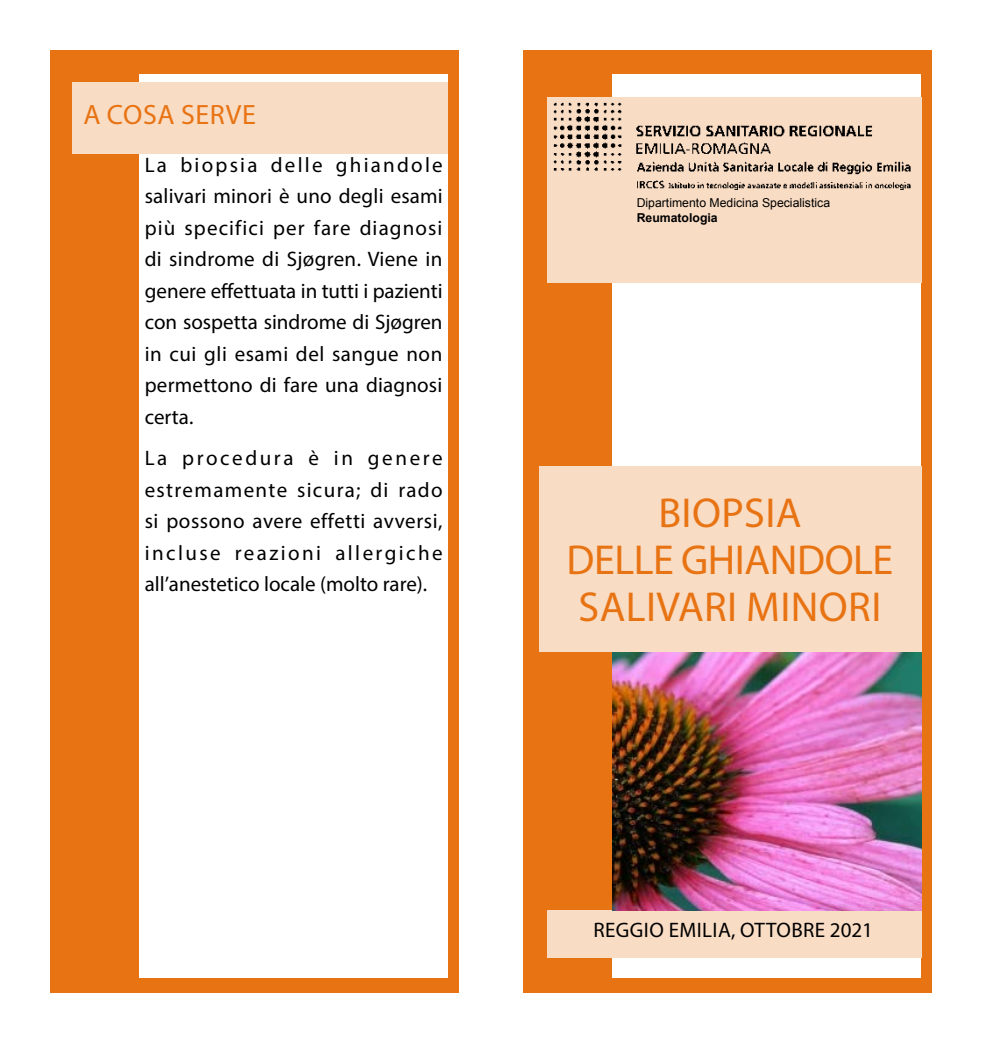
<style>
.page{position:relative;width:983px;height:1042px;background:#fff}
.page>*{position:absolute;margin:0;border:0;box-sizing:border-box;transform-origin:0 0}
.t1{font:42px/47.2px "Myriad Pro";letter-spacing:.01em;color:#e87313;text-align:center}
.t2{font:28px "Myriad Pro";letter-spacing:.02em;color:#e87313}
.t3{font:21px/31.5px "Myriad Pro";letter-spacing:.01em;color:#000;text-align:justify}
.t4{font:12.25px "Arial";color:#000}
.t5{font:700 12.25px "Arial";color:#000}
</style>
<div class="page">
<div style="left:523px;top:50px;width:408px;height:942px;background:#e87313"></div>
<div style="left:612px;top:74px;width:308px;height:903px;background:#fff"></div>
<div style="left:546px;top:97px;width:375px;height:186px;background:#f9dcc4"></div>
<div style="left:50px;top:50px;width:408px;height:942px;background:#e87313"></div>
<div style="left:139px;top:74px;width:308px;height:903px;background:#fff"></div>
<div style="left:539px;top:466px;width:382px;height:186px;background:#f9dcc4"></div>
<div style="left:546px;top:910px;width:375px;height:47px;background:#f9dcc4"></div>
<img style="left:612px;top:652px;width:309px;height:258px">
<img style="left:553px;top:103px;width:358px;height:87px">
<div style="left:73px;top:82px;width:375px;height:72px;background:#f9dcc4"></div>
<h2 class="t2" style="left:83px;top:98px;width:174px">A COSA SERVE</h2>
<p class="t3" style="left:145px;top:149px;width:299px">La biopsia delle ghiandole salivari minori è uno degli esami più specifici per fare diagnosi di sindrome di Sjøgren. Viene in genere effettuata in tutti i pazienti con sospetta sindrome di Sjøgren in cui gli esami del sangue non permettono di fare una diagnosi certa.</p>
<p class="t3" style="left:145px;top:442px;width:299px">La procedura è in genere estremamente sicura; di rado si possono avere effetti avversi, incluse reazioni allergiche all’anestetico locale (molto rare).</p>
<p class="t4" style="left:636px;top:195px;width:195px">Dipartimento Medicina Specialistica</p>
<p class="t5" style="left:636px;top:210px;width:82px">Reumatologia</p>
<h1 class="t1" style="left:566px;top:488px;width:328px">BIOPSIA<br>DELLE GHIANDOLE<br>SALIVARI MINORI</h1>
<p class="t3" style="left:593px;top:914px;width:281px">REGGIO EMILIA, OTTOBRE 2021</p>
</div>
